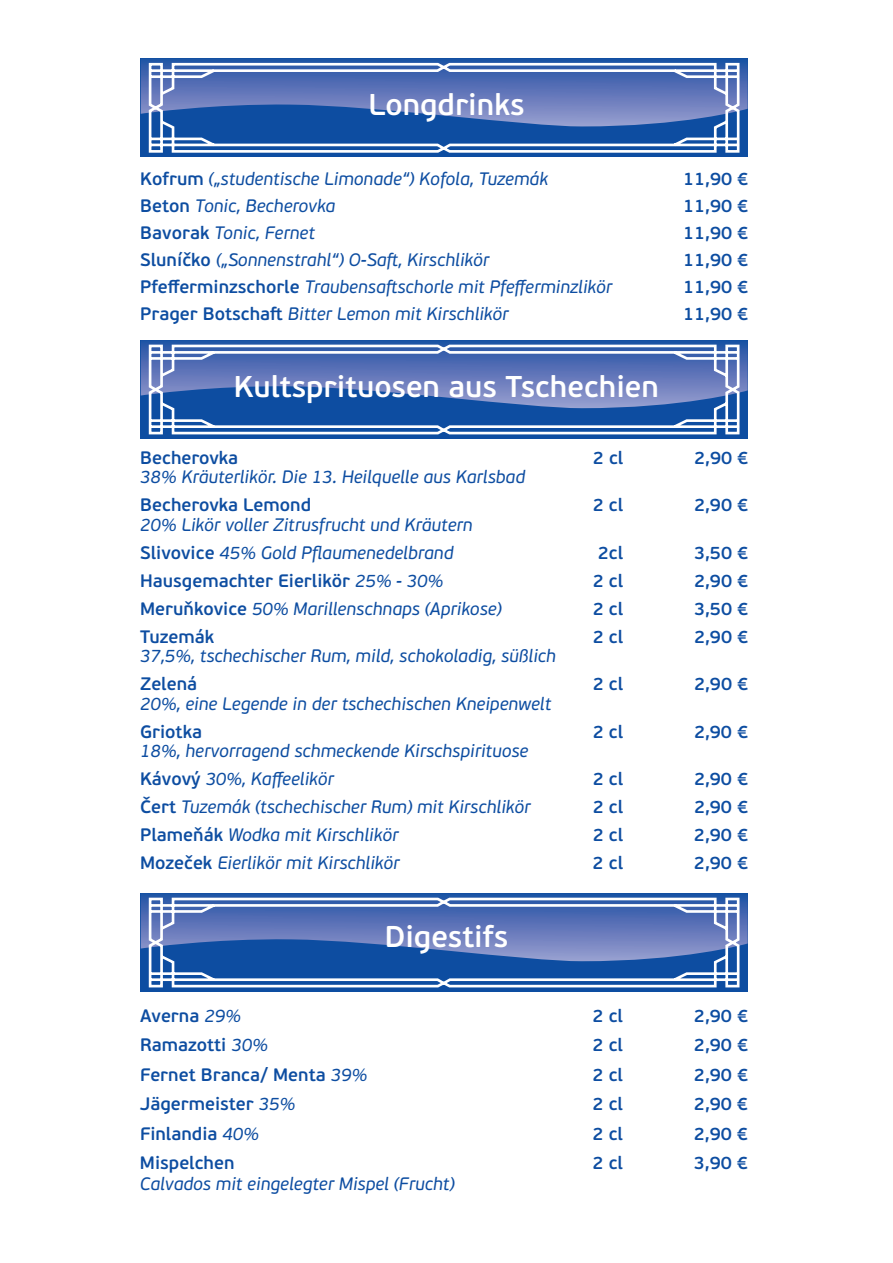
<style>
.page{position:relative;width:893px;height:1263px;background:#fff}
.page>*{position:absolute;margin:0;border:0;box-sizing:border-box;transform-origin:0 0}
.t1{font:600 30px "PF Beau Sans Pro";color:#fff}
.t2{font:italic 18px/28px "PF Beau Sans Pro";color:#0d4da1}
.t3{font:600 18px "PF Beau Sans Pro";color:#0d4da1}
.s1{font-weight:600;font-style:normal}
.s2{font-weight:400;font-style:italic}
</style>
<div class="page">
<div style="left:140px;top:58px;width:608px;height:99px;background:#0d4da1"></div>
<svg style="left:141px;top:59px;width:607px;height:55px"></svg>
<svg style="left:147px;top:62px;width:595px;height:91px"></svg>
<div style="left:140px;top:340px;width:608px;height:99px;background:#0d4da1"></div>
<svg style="left:141px;top:340px;width:607px;height:56px"></svg>
<svg style="left:147px;top:343px;width:595px;height:92px"></svg>
<div style="left:140px;top:893px;width:608px;height:99px;background:#0d4da1"></div>
<svg style="left:141px;top:894px;width:607px;height:55px"></svg>
<svg style="left:147px;top:896px;width:595px;height:92px"></svg>
<h1 class="t1" style="left:368px;top:87px;width:157px">Longdrinks</h1>
<p class="t2" style="left:140px;top:165px;width:409px"><span class="s1">Kofrum</span> („studentische Limonade“) Kofola, Tuzemák</p>
<p class="t3" style="left:683px;top:168px;width:67px">11,90 €</p>
<p class="t2" style="left:140px;top:192px;width:197px"><span class="s1">Beton</span> Tonic, Becherovka</p>
<p class="t3" style="left:683px;top:195px;width:67px">11,90 €</p>
<p class="t2" style="left:140px;top:219px;width:176px"><span class="s1">Bavorak</span> Tonic, Fernet</p>
<p class="t3" style="left:683px;top:222px;width:67px">11,90 €</p>
<p class="t2" style="left:140px;top:246px;width:350px"><span class="s1">Sluníčko</span> („Sonnenstrahl“) O-Saft, Kirschlikör</p>
<p class="t3" style="left:683px;top:249px;width:67px">11,90 €</p>
<p class="t2" style="left:140px;top:273px;width:473px"><span class="s1">Pfefferminzschorle</span> Traubensaftschorle mit Pfefferminzlikör</p>
<p class="t3" style="left:683px;top:276px;width:67px">11,90 €</p>
<p class="t2" style="left:140px;top:300px;width:370px"><span class="s1">Prager Botschaft</span> Bitter Lemon mit Kirschlikör</p>
<p class="t3" style="left:683px;top:303px;width:67px">11,90 €</p>
<h1 class="t1" style="left:234px;top:368px;width:427px">Kultsprituosen aus Tschechien</h1>
<p class="t3" style="left:140px;top:447px;width:99px">Becherovka</p>
<p class="t3" style="left:593px;top:447px;width:32px">2 cl</p>
<p class="t3" style="left:694px;top:447px;width:56px">2,90 €</p>
<p class="t2" style="left:140px;top:463px;width:386px">38% Kräuterlikör. Die 13. Heilquelle aus Karlsbad</p>
<p class="t3" style="left:140px;top:494px;width:172px">Becherovka Lemond</p>
<p class="t3" style="left:593px;top:494px;width:32px">2 cl</p>
<p class="t3" style="left:694px;top:494px;width:56px">2,90 €</p>
<p class="t2" style="left:140px;top:511px;width:334px">20% Likör voller Zitrusfrucht und Kräutern<br><span class="s1">Slivovice</span> 45% Gold Pflaumenedelbrand</p>
<p class="t3" style="left:598px;top:542px;width:27px">2cl</p>
<p class="t3" style="left:694px;top:542px;width:56px">3,50 €</p>
<p class="t3" style="left:140px;top:570px;width:304px">Hausgemachter Eierlikör <span class="s2">25% - 30%</span></p>
<p class="t3" style="left:593px;top:570px;width:32px">2 cl</p>
<p class="t3" style="left:694px;top:570px;width:56px">2,90 €</p>
<p class="t2" style="left:140px;top:595px;width:363px"><span class="s1">Meruňkovice</span> 50% Marillenschnaps (Aprikose)</p>
<p class="t3" style="left:593px;top:598px;width:32px">2 cl</p>
<p class="t3" style="left:694px;top:598px;width:56px">3,50 €</p>
<p class="t3" style="left:140px;top:626px;width:75px">Tuzemák</p>
<p class="t3" style="left:593px;top:626px;width:32px">2 cl</p>
<p class="t3" style="left:694px;top:626px;width:56px">2,90 €</p>
<p class="t2" style="left:140px;top:642px;width:417px">37,5%, tschechischer Rum, mild, schokoladig, süßlich</p>
<p class="t3" style="left:140px;top:673px;width:59px">Zelená</p>
<p class="t3" style="left:593px;top:673px;width:32px">2 cl</p>
<p class="t3" style="left:694px;top:673px;width:56px">2,90 €</p>
<p class="t2" style="left:140px;top:690px;width:412px">20%, eine Legende in der tschechischen Kneipenwelt</p>
<p class="t3" style="left:140px;top:721px;width:63px">Griotka</p>
<p class="t3" style="left:593px;top:721px;width:32px">2 cl</p>
<p class="t3" style="left:694px;top:721px;width:56px">2,90 €</p>
<p class="t2" style="left:140px;top:737px;width:390px">18%, hervorragend schmeckende Kirschspirituose<br><span class="s1">Kávový</span> 30%, Kaffeelikör</p>
<p class="t3" style="left:593px;top:768px;width:32px">2 cl</p>
<p class="t3" style="left:694px;top:768px;width:56px">2,90 €</p>
<p class="t2" style="left:140px;top:793px;width:392px"><span class="s1">Čert</span> Tuzemák (tschechischer Rum) mit Kirschlikör</p>
<p class="t3" style="left:593px;top:796px;width:32px">2 cl</p>
<p class="t3" style="left:694px;top:796px;width:56px">2,90 €</p>
<p class="t2" style="left:140px;top:821px;width:260px"><span class="s1">Plameňák</span> Wodka mit Kirschlikör</p>
<p class="t3" style="left:593px;top:824px;width:32px">2 cl</p>
<p class="t3" style="left:694px;top:824px;width:56px">2,90 €</p>
<p class="t2" style="left:140px;top:849px;width:261px"><span class="s1">Mozeček</span> Eierlikör mit Kirschlikör</p>
<p class="t3" style="left:593px;top:852px;width:32px">2 cl</p>
<p class="t3" style="left:694px;top:852px;width:56px">2,90 €</p>
<h1 class="t1" style="left:385px;top:919px;width:125px">Digestifs</h1>
<p class="t3" style="left:140px;top:1005px;width:102px">Averna <span class="s2">29%</span></p>
<p class="t3" style="left:593px;top:1005px;width:32px">2 cl</p>
<p class="t3" style="left:694px;top:1005px;width:56px">2,90 €</p>
<p class="t3" style="left:140px;top:1034px;width:129px">Ramazotti <span class="s2">30%</span></p>
<p class="t3" style="left:593px;top:1034px;width:32px">2 cl</p>
<p class="t3" style="left:694px;top:1034px;width:56px">2,90 €</p>
<p class="t3" style="left:140px;top:1064px;width:229px">Fernet Branca/ Menta <span class="s2">39%</span></p>
<p class="t3" style="left:593px;top:1064px;width:32px">2 cl</p>
<p class="t3" style="left:694px;top:1064px;width:56px">2,90 €</p>
<p class="t3" style="left:140px;top:1093px;width:157px">Jägermeister <span class="s2">35%</span></p>
<p class="t3" style="left:593px;top:1093px;width:32px">2 cl</p>
<p class="t3" style="left:694px;top:1093px;width:56px">2,90 €</p>
<p class="t3" style="left:140px;top:1123px;width:120px">Finlandia <span class="s2">40%</span></p>
<p class="t3" style="left:593px;top:1123px;width:32px">2 cl</p>
<p class="t3" style="left:694px;top:1123px;width:56px">2,90 €</p>
<p class="t3" style="left:140px;top:1152px;width:96px">Mispelchen</p>
<p class="t3" style="left:592px;top:1152px;width:32px">2 cl</p>
<p class="t3" style="left:694px;top:1152px;width:56px">3,90 €</p>
<p class="t2" style="left:140px;top:1170px;width:316px">Calvados mit eingelegter Mispel (Frucht)</p>
</div>
